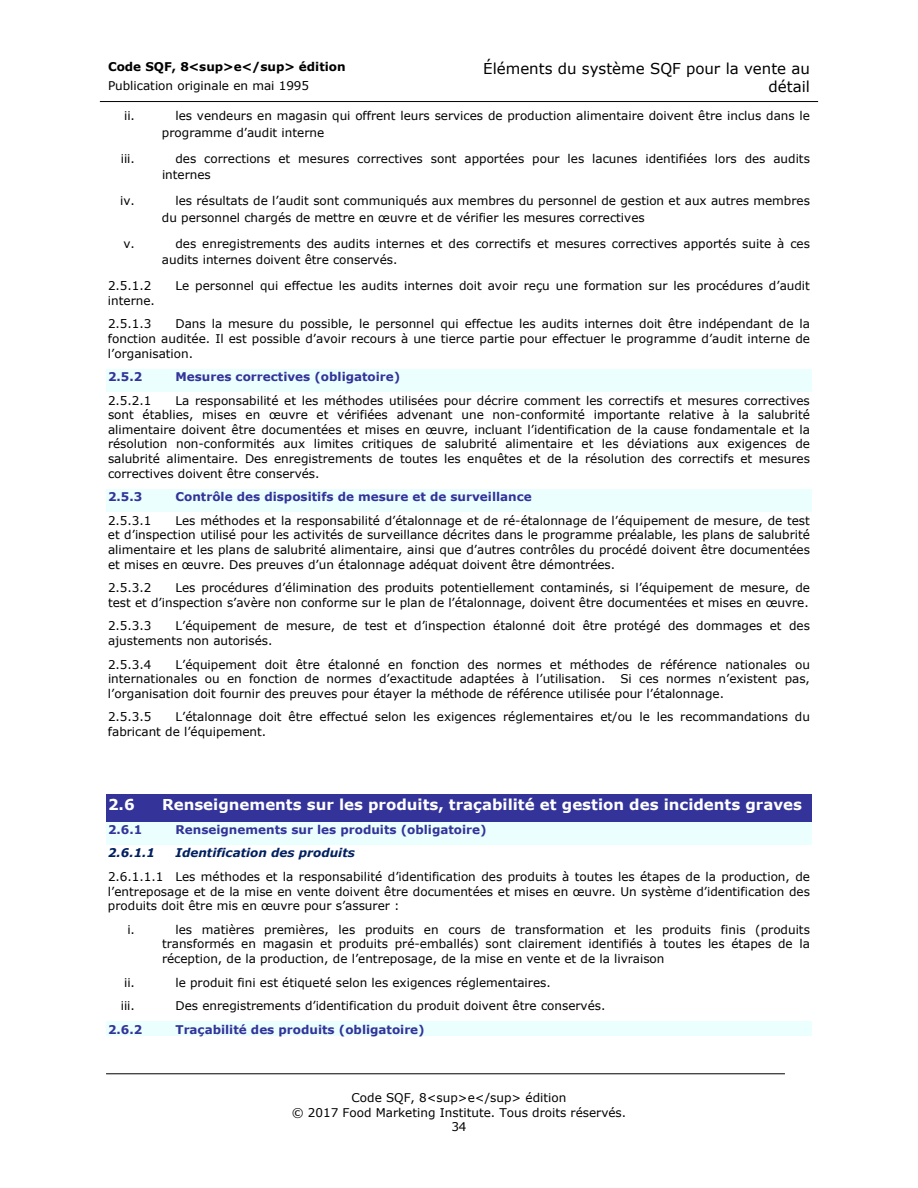
<style>
.page{position:relative;width:918px;height:1188px;background:#fff}
.page>*{position:absolute;margin:0;border:0;box-sizing:border-box;transform-origin:0 0}
.t1{font:700 15px "Verdana";color:#fff}
.t2{font:15px/18.3px "Verdana";color:#000;text-align:right}
.t3{font:12px/14.5px "Verdana";color:#000}
.t4{font:700 12px "Verdana";color:#339}
.t5{font:italic 700 12px "Verdana";color:#002060}
.t6{font:700 12px "Verdana";color:#000}
</style>
<div class="page">
<hr style="left:100px;top:101px;width:718px;height:1px;background:#000">
<hr style="left:106px;top:1073px;width:679px;height:1px;background:#000">
<div style="left:106px;top:369px;width:706px;height:24px;background:#ebffff"></div>
<div style="left:106px;top:489px;width:706px;height:24px;background:#ebffff"></div>
<div style="left:106px;top:795px;width:706px;height:27px;background:#339"></div>
<div style="left:106px;top:822px;width:706px;height:23px;background:#ebffff"></div>
<div style="left:106px;top:1022px;width:706px;height:14px;background:#ebffff"></div>
<p class="t6" style="left:108px;top:59px;width:239px">Code SQF, 8&lt;sup&gt;e&lt;/sup&gt; édition</p>
<p class="t3" style="left:108px;top:78px;width:203px">Publication originale en mai 1995</p>
<p class="t2" style="left:483px;top:58px;width:328px">Éléments du système SQF pour la vente au détail</p>
<p class="t3" style="left:124px;top:108px;width:12px">ii.</p>
<p class="t3" style="left:162px;top:107px;width:649px;line-height:16.8px;text-indent:14px">les vendeurs en magasin qui offrent leurs services de production alimentaire doivent être inclus dans le programme d’audit interne</p>
<p class="t3" style="left:121px;top:151px;width:16px">iii.</p>
<p class="t3" style="left:162px;top:149px;width:649px;line-height:16.8px;text-indent:13px">des corrections et mesures correctives sont apportées pour les lacunes identifiées lors des audits internes</p>
<p class="t3" style="left:120px;top:193px;width:16px">iv.</p>
<p class="t3" style="left:162px;top:192px;width:649px;line-height:16.8px;text-indent:14px">les résultats de l’audit sont communiqués aux membres du personnel de gestion et aux autres membres du personnel chargés de mettre en œuvre et de vérifier les mesures correctives</p>
<p class="t3" style="left:124px;top:236px;width:13px">v.</p>
<p class="t3" style="left:162px;top:235px;width:649px;line-height:16.8px;text-indent:14px">des enregistrements des audits internes et des correctifs et mesures correctives apportés suite à ces audits internes doivent être conservés.</p>
<p class="t3" style="left:108px;top:278px;width:45px">2.5.1.2</p>
<p class="t3" style="left:176px;top:278px;width:636px">Le personnel qui effectue les audits internes doit avoir reçu une formation sur les procédures d’audit</p>
<p class="t3" style="left:108px;top:288px;width:48px;line-height:23.5px">interne.<br>2.5.1.3</p>
<p class="t3" style="left:108px;top:316px;width:703px;text-align:justify;text-indent:68px">Dans la mesure du possible, le personnel qui effectue les audits internes doit être indépendant de la fonction auditée. Il est possible d’avoir recours à une tierce partie pour effectuer le programme d’audit interne de l’organisation.</p>
<p class="t4" style="left:108px;top:369px;width:36px">2.5.2</p>
<p class="t4" style="left:176px;top:369px;width:226px">Mesures correctives (obligatoire)</p>
<p class="t3" style="left:108px;top:393px;width:45px">2.5.2.1</p>
<p class="t3" style="left:108px;top:393px;width:703px;text-align:justify;text-indent:68px">La responsabilité et les méthodes utilisées pour décrire comment les correctifs et mesures correctives sont établies, mises en œuvre et vérifiées advenant une non-conformité importante relative à la salubrité alimentaire doivent être documentées et mises en œuvre, incluant l’identification de la cause fondamentale et la résolution non-conformités aux limites critiques de salubrité alimentaire et les déviations aux exigences de salubrité alimentaire. Des enregistrements de toutes les enquêtes et de la résolution des correctifs et mesures correctives doivent être conservés.</p>
<p class="t4" style="left:108px;top:489px;width:36px">2.5.3</p>
<p class="t4" style="left:176px;top:489px;width:358px">Contrôle des dispositifs de mesure et de surveillance</p>
<p class="t3" style="left:108px;top:513px;width:45px">2.5.3.1</p>
<p class="t3" style="left:108px;top:513px;width:703px;text-align:justify;text-indent:68px">Les méthodes et la responsabilité d’étalonnage et de ré-étalonnage de l’équipement de mesure, de test et d’inspection utilisé pour les activités de surveillance décrites dans le programme préalable, les plans de salubrité alimentaire et les plans de salubrité alimentaire, ainsi que d’autres contrôles du procédé doivent être documentées et mises en œuvre. Des preuves d’un étalonnage adéquat doivent être démontrées.</p>
<p class="t3" style="left:108px;top:580px;width:45px">2.5.3.2</p>
<p class="t3" style="left:108px;top:580px;width:703px;text-align:right">Les procédures d’élimination des produits potentiellement contaminés, si l’équipement de mesure, de<br>test et d’inspection s’avère non conforme sur le plan de l’étalonnage, doivent être documentées et mises en œuvre.</p>
<p class="t3" style="left:108px;top:618px;width:45px">2.5.3.3</p>
<p class="t3" style="left:108px;top:618px;width:703px;text-indent:68px">L’équipement de mesure, de test et d’inspection étalonné doit être protégé des dommages et des ajustements non autorisés.</p>
<p class="t3" style="left:108px;top:656px;width:45px">2.5.3.4</p>
<p class="t3" style="left:108px;top:656px;width:703px;text-align:justify;text-indent:68px">L’équipement doit être étalonné en fonction des normes et méthodes de référence nationales ou internationales ou en fonction de normes d’exactitude adaptées à l’utilisation. Si ces normes n’existent pas, l’organisation doit fournir des preuves pour étayer la méthode de référence utilisée pour l’étalonnage.</p>
<p class="t3" style="left:108px;top:709px;width:45px">2.5.3.5</p>
<p class="t3" style="left:108px;top:709px;width:703px;text-indent:68px">L’étalonnage doit être effectué selon les exigences réglementaires et/ou le les recommandations du fabricant de l’équipement.</p>
<p class="t1" style="left:108px;top:795px;width:28px">2.6</p>
<p class="t1" style="left:162px;top:795px;width:642px">Renseignements sur les produits, traçabilité et gestion des incidents graves</p>
<p class="t4" style="left:108px;top:822px;width:36px">2.6.1</p>
<p class="t4" style="left:176px;top:822px;width:313px">Renseignements sur les produits (obligatoire)</p>
<p class="t5" style="left:108px;top:845px;width:49px">2.6.1.1</p>
<p class="t5" style="left:176px;top:845px;width:181px">Identification des produits</p>
<p class="t3" style="left:108px;top:869px;width:703px;text-align:justify">2.6.1.1.1 Les méthodes et la responsabilité d’identification des produits à toutes les étapes de la production, de l’entreposage et de la mise en vente doivent être documentées et mises en œuvre. Un système d’identification des produits doit être mis en œuvre pour s’assurer :</p>
<p class="t3" style="left:127px;top:922px;width:9px">i.</p>
<p class="t3" style="left:162px;top:922px;width:649px;text-align:justify;text-indent:13px">les matières premières, les produits en cours de transformation et les produits finis (produits transformés en magasin et produits pré-emballés) sont clairement identifiés à toutes les étapes de la réception, de la production, de l’entreposage, de la mise en vente et de la livraison</p>
<p class="t3" style="left:124px;top:974px;width:12px">ii.</p>
<p class="t3" style="left:176px;top:974px;width:377px">le produit fini est étiqueté selon les exigences réglementaires.</p>
<p class="t3" style="left:121px;top:998px;width:16px">iii.</p>
<p class="t3" style="left:176px;top:998px;width:431px">Des enregistrements d’identification du produit doivent être conservés.</p>
<p class="t4" style="left:108px;top:1022px;width:36px">2.6.2</p>
<p class="t4" style="left:176px;top:1022px;width:251px">Traçabilité des produits (obligatoire)</p>
<p class="t3" style="left:292px;top:1090px;width:336px;text-align:center">Code SQF, 8&lt;sup&gt;e&lt;/sup&gt; édition<br>© 2017 Food Marketing Institute. Tous droits réservés.<br>34</p>
</div>
